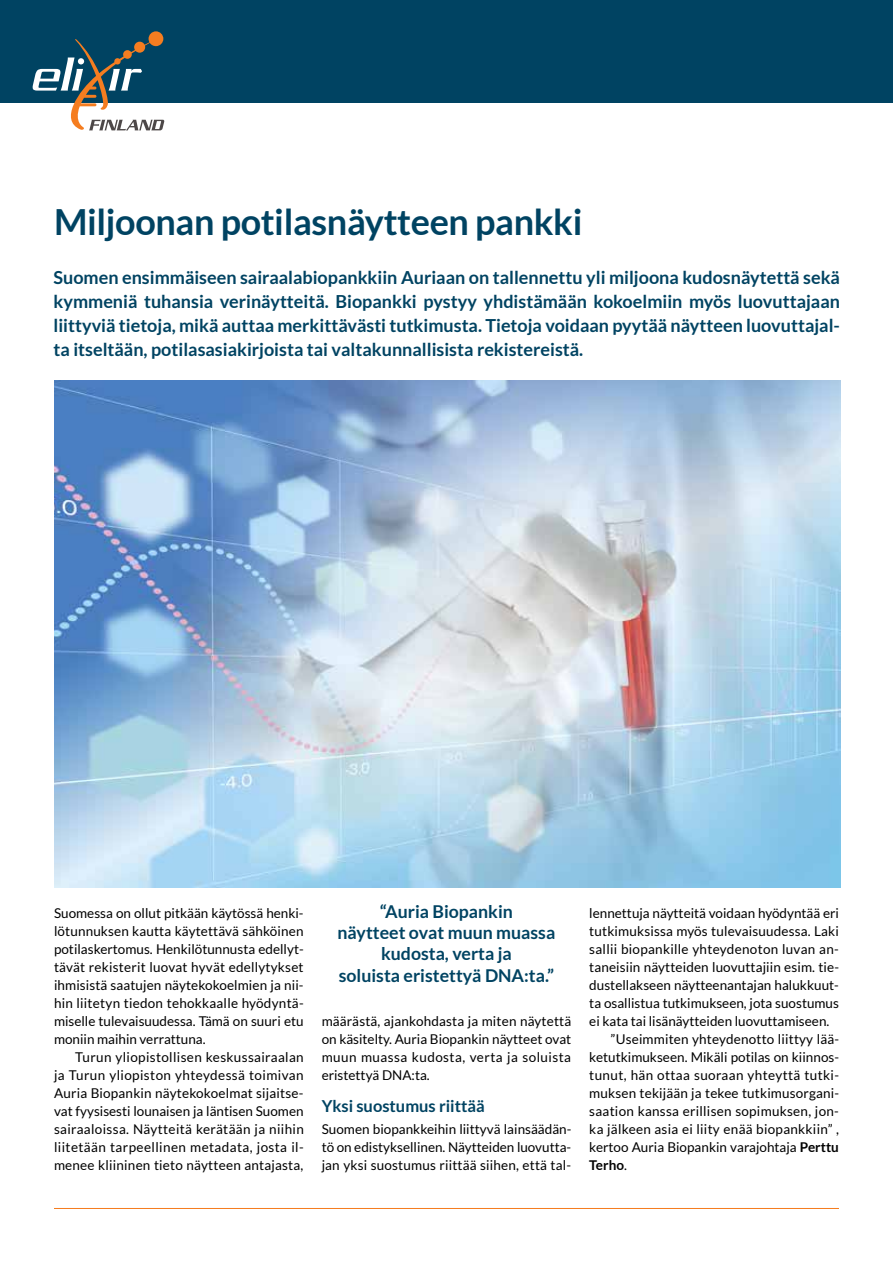
<style>
.page{position:relative;width:893px;height:1263px;background:#fff}
.page>*{position:absolute;margin:0;border:0;box-sizing:border-box;transform-origin:0 0}
.t1{font:700 36px "Lato";letter-spacing:-.01em;color:#004362}
.t2{font:700 18px/24px "Lato";color:#004362;text-align:justify}
.t3{font:700 17.7px/21.3px "Lato";color:#004362;text-align:center}
.t4{font:700 16.5px "Lato";color:#004362}
.t5{font:13.5px/18px "Lato";letter-spacing:.01em;color:#000;text-align:justify}
.t6{font:700 13.5px "Lato";color:#000}
.s1{font-weight:700}
.s2{font-weight:400}
</style>
<div class="page">
<div style="left:0;top:0;width:893px;height:102px;background:#004362"></div>
<svg style="left:33px;top:31px;width:132px;height:100px"></svg>
<hr style="left:54px;top:1208px;width:785px;height:1px;background:#f57d20">
<img style="left:54px;top:381px;width:786px;height:507px">
<h1 class="t1" style="left:54px;top:202px;width:530px">Miljoonan potilasnäytteen pankki</h1>
<p class="t2" style="left:54px;top:265px;width:788px">Suomen ensimmäiseen sairaalabiopankkiin Auriaan on tallennettu yli miljoona kudosnäytettä sekä kymmeniä tuhansia verinäytteitä. Biopankki pystyy yhdistämään kokoelmiin myös luovuttajaan liittyviä tietoja, mikä auttaa merkittävästi tutkimusta. Tietoja voidaan pyytää näytteen luovuttajal&shy;ta itseltään, potilasasiakirjoista tai valtakunnallisista rekistereistä.</p>
<p class="t5" style="left:54px;top:904px;width:251px">Suomessa on ollut pitkään käytössä henki&shy;lötunnuksen kautta käytettävä sähköinen potilaskertomus. Henkilötunnusta edellyt&shy;tävät rekisterit luovat hyvät edellytykset ihmisistä saatujen näytekokoelmien ja nii&shy;hin liitetyn tiedon tehokkaalle hyödyntä&shy;miselle tulevaisuudessa. Tämä on suuri etu moniin maihin verrattuna.</p>
<p class="t5" style="left:54px;top:1048px;width:251px;text-indent:21px">Turun yliopistollisen keskussairaalan ja Turun yliopiston yhteydessä toimivan Auria Biopankin näytekokoelmat sijaitse&shy;vat fyysisesti lounaisen ja läntisen Suomen sairaaloissa. Näytteitä kerätään ja niihin liitetään tarpeellinen metadata, josta il&shy;menee kliininen tieto näytteen antajasta,</p>
<h3 class="t3" style="left:338px;top:900px;width:219px">“Auria Biopankin<br>näytteet ovat muun muassa kudosta, verta ja<br>soluista eristettyä DNA:ta.”</h3>
<p class="t5" style="left:322px;top:1012px;width:251px">määrästä, ajankohdasta ja miten näytettä on käsitelty. Auria Biopankin näytteet ovat muun muassa kudosta, verta ja soluista eristettyä DNA:ta.</p>
<p class="t4" style="left:322px;top:1096px;width:165px">Yksi suostumus riittää</p>
<p class="t5" style="left:322px;top:1120px;width:251px">Suomen biopankkeihin liittyvä lainsäädän&shy;tö on edistyksellinen. Näytteiden luovutta&shy;jan yksi suostumus riittää siihen, että tal-</p>
<p class="t5" style="left:589px;top:904px;width:251px">lennettuja näytteitä voidaan hyödyntää eri</p>
<p class="t5" style="left:589px;top:922px;width:251px">tutkimuksissa myös tulevaisuudessa. Laki</p>
<p class="t5" style="left:589px;top:940px;width:251px">sallii biopankille yhteydenoton luvan an-</p>
<p class="t5" style="left:589px;top:958px;width:251px">taneisiin näytteiden luovuttajiin esim. tie-</p>
<p class="t5" style="left:589px;top:976px;width:251px">dustellakseen näytteenantajan halukkuut-</p>
<p class="t5" style="left:589px;top:994px;width:251px">ta osallistua tutkimukseen, jota suostumus</p>
<p class="t5" style="left:589px;top:1012px;width:242px">ei kata tai lisänäytteiden luovuttamiseen.</p>
<p class="t5" style="left:611px;top:1030px;width:230px">”Useimmiten yhteydenotto liittyy lää-</p>
<p class="t5" style="left:589px;top:1048px;width:251px">ketutkimukseen. Mikäli potilas on kiinnos-</p>
<p class="t5" style="left:589px;top:1066px;width:251px">tunut, hän ottaa suoraan yhteyttä tutki-</p>
<p class="t5" style="left:589px;top:1084px;width:251px">muksen tekijään ja tekee tutkimusorgani-</p>
<p class="t5" style="left:589px;top:1102px;width:251px">saation kanssa erillisen sopimuksen, jon-</p>
<p class="t5" style="left:589px;top:1120px;width:251px">ka jälkeen asia ei liity enää biopankkiin” ,</p>
<p class="t5" style="left:589px;top:1138px;width:251px">kertoo Auria Biopankin varajohtaja <span class="s1">Perttu</span></p>
<p class="t6" style="left:589px;top:1157px;width:39px">Terho<span class="s2">.</span></p>
</div>
